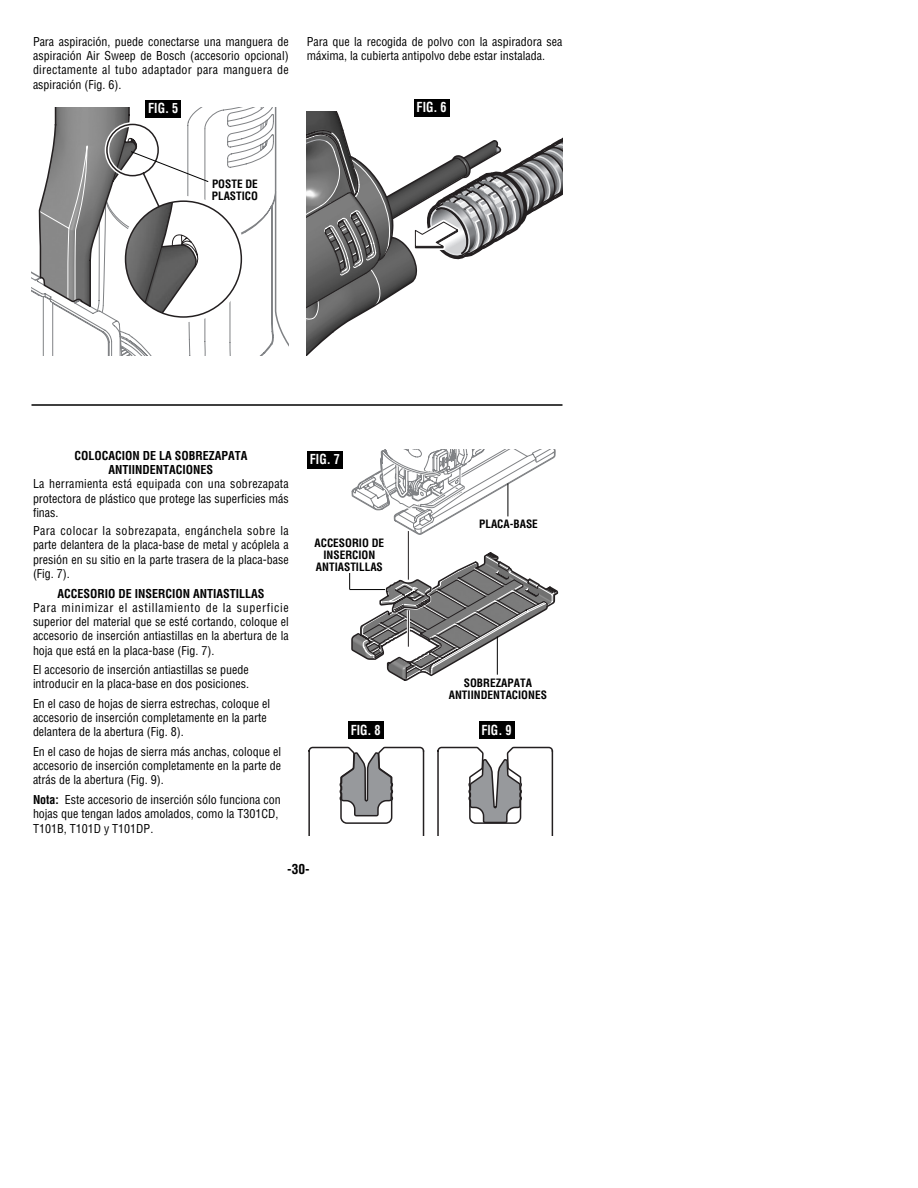
<style>
.page{position:relative;width:918px;height:1188px;background:#fff}
.page>*{position:absolute;margin:0;border:0;box-sizing:border-box;transform-origin:0 0}
.t1{font:700 condensed 13.5px "Helvetica";color:#fff;scale:.9 1}
.t2{font:700 condensed 13.5px "Helvetica";color:#000}
.t3{font:condensed 12px/14.2px "Helvetica";color:#000;text-align:justify}
.t4{font:700 condensed 12px/14.2px "Helvetica";color:#000;text-align:center}
.t5{font:700 condensed 11.25px/12px "Helvetica";color:#000;text-align:center}
.s1{font-weight:700}
</style>
<div class="page">
<svg style="left:274px;top:107px;width:14px;height:238px"></svg>
<svg style="left:243px;top:107px;width:31px;height:248px"></svg>
<div style="left:145px;top:100px;width:36px;height:18px;background:#000"></div>
<svg style="left:32px;top:107px;width:211px;height:248px"></svg>
<svg style="left:307px;top:320px;width:44px;height:36px"></svg>
<svg style="left:307px;top:111px;width:256px;height:209px"></svg>
<div style="left:414px;top:99px;width:36px;height:18px;background:#000"></div>
<hr style="left:32px;top:404px;width:530px;height:2px;background:#000">
<div style="left:307px;top:451px;width:36px;height:18px;background:#000"></div>
<svg style="left:349px;top:449px;width:210px;height:232px"></svg>
<hr style="left:350px;top:589px;width:35px;height:1px;background:#000">
<svg style="left:308px;top:747px;width:117px;height:89px"></svg>
<svg style="left:437px;top:747px;width:116px;height:89px"></svg>
<div style="left:348px;top:721px;width:36px;height:18px;background:#000"></div>
<div style="left:479px;top:721px;width:35px;height:18px;background:#000"></div>
<p class="t3" style="left:33px;top:35px;width:257px">Para aspiración, puede conectarse una manguera de aspiración Air Sweep de Bosch (accesorio opcional) directamente al tubo adaptador para manguera de aspiración (Fig. 6).</p>
<p class="t3" style="left:307px;top:35px;width:257px">Para que la recogida de polvo con la aspiradora sea máxima, la cubierta antipolvo debe estar instalada.</p>
<p class="t1" style="left:148px;top:103px;width:35px">FIG. 5</p>
<p class="t1" style="left:417px;top:102px;width:35px">FIG. 6</p>
<p class="t5" style="left:212px;top:178px;width:48px;text-align:left">POSTE DE<br>PLASTICO</p>
<p class="t4" style="left:74px;top:449px;width:175px">COLOCACION DE LA SOBREZAPATA<br>ANTIINDENTACIONES</p>
<p class="t3" style="left:33px;top:478px;width:257px">La herramienta está equipada con una sobrezapata protectora de plástico que protege las superficies más finas.</p>
<p class="t3" style="left:33px;top:525px;width:257px">Para colocar la sobrezapata, engánchela sobre la parte delantera de la placa-base de metal y acóplela a presión en su sitio en la parte trasera de la placa-base (Fig. 7).</p>
<p class="t4" style="left:57px;top:587px;width:209px">ACCESORIO DE INSERCION ANTIASTILLAS</p>
<p class="t3" style="left:33px;top:601px;width:257px">Para minimizar el astillamiento de la superficie superior del material que se esté cortando, coloque el accesorio de inserción antiastillas en la abertura de la hoja que está en la placa-base (Fig. 7).</p>
<p class="t3" style="left:33px;top:664px;width:218px">El accesorio de inserción antiastillas se puede introducir en la placa-base en dos posiciones.</p>
<p class="t3" style="left:33px;top:697px;width:239px;text-align:left">En el caso de hojas de sierra estrechas, coloque el accesorio de inserción completamente en la parte delantera de la abertura (Fig. 8).</p>
<p class="t3" style="left:33px;top:745px;width:250px">En el caso de hojas de sierra más anchas, coloque el accesorio de inserción completamente en la parte de atrás de la abertura (Fig. 9).</p>
<p class="t3" style="left:33px;top:794px;width:249px;text-align:left"><span class="s1">Nota:</span> Este accesorio de inserción sólo funciona con hojas que tengan lados amolados, como la T301CD,<br>T101B, T101D y T101DP.</p>
<p class="t2" style="left:287px;top:864px;width:24px">-30-</p>
<p class="t1" style="left:310px;top:454px;width:35px">FIG. 7</p>
<p class="t5" style="left:479px;top:518px;width:60px">PLACA-BASE</p>
<p class="t5" style="left:315px;top:538px;width:71px">ACCESORIO DE<br>INSERCION<br>ANTIASTILLAS</p>
<p class="t5" style="left:449px;top:678px;width:100px">SOBREZAPATA<br>ANTIINDENTACIONES</p>
<p class="t1" style="left:351px;top:724px;width:35px">FIG. 8</p>
<p class="t1" style="left:481px;top:724px;width:35px">FIG. 9</p>
</div>
